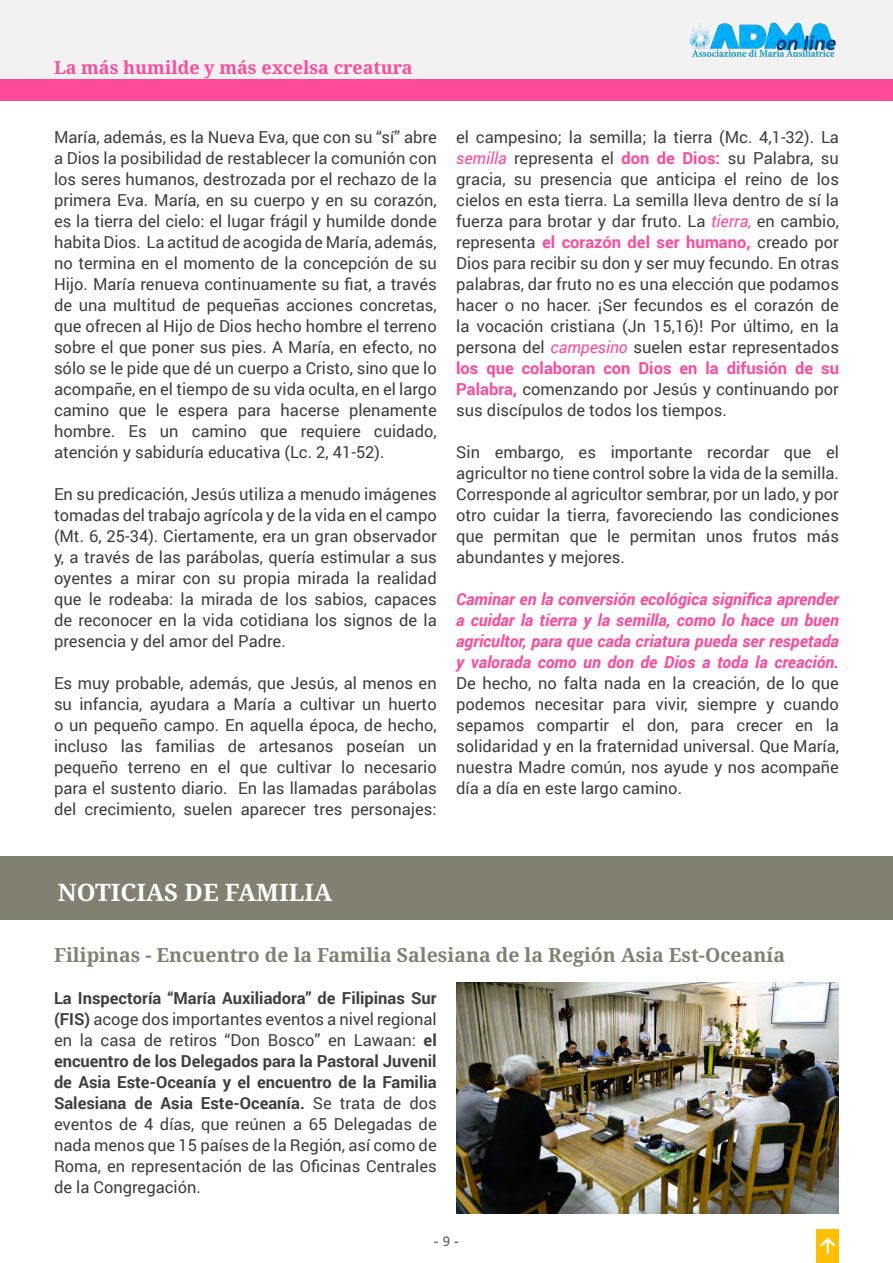
<style>
.page{position:relative;width:893px;height:1263px;background:#fff}
.page>*{position:absolute;margin:0;border:0;box-sizing:border-box;transform-origin:0 0}
.t1{font:700 24px "Noto Serif";color:#fff}
.t2{font:700 19.5px "Noto Serif";color:#828070}
.t3{font:700 18px "Noto Serif";color:#ff4a99}
.t4{font:16.5px/21px "Roboto";color:#3e3e3f;text-align:justify}
.t5{font:700 13.5px "Segoe UI";color:#6d6e70}
.s1{font-style:italic;color:#ff4a99}
.s2{font-weight:700;color:#ff4a99}
.s3{font-weight:700;font-style:italic;color:#ff4a99}
.s4{font-weight:700}
.s5{font-weight:600}
</style>
<div class="page">
<div style="left:0;top:0;width:893px;height:80px;background:#f2f2f2"></div>
<img style="left:689px;top:22px;width:147px;height:35px">
<div style="left:816px;top:1229px;width:23px;height:34px;background:#ffc000"></div>
<svg style="left:820px;top:1237px;width:16px;height:17px"></svg>
<div style="left:0;top:80px;width:893px;height:20px;background:#ff4a99"></div>
<div style="left:0;top:856px;width:893px;height:64px;background:#828070"></div>
<img style="left:456px;top:983px;width:383px;height:231px">
<p class="t3" style="left:54px;top:54px;width:360px">La más humilde y más excelsa creatura</p>
<p class="t4" style="left:54px;top:126px;width:384px">María, además, es la Nueva Eva, que con su “sí” abre a Dios la posibilidad de restablecer la comunión con los seres humanos, destrozada por el rechazo de la primera Eva. María, en su cuerpo y en su corazón, es la tierra del cielo: el lugar frágil y humilde donde habita Dios. La actitud de acogida de María, además, no termina en el momento de la concepción de su Hijo. María renueva continuamente su fiat, a través de una multitud de pequeñas acciones concretas, que ofrecen al Hijo de Dios hecho hombre el terreno sobre el que poner sus pies. A María, en efecto, no sólo se le pide que dé un cuerpo a Cristo, sino que lo acompañe, en el tiempo de su vida oculta, en el largo camino que le espera para hacerse plenamente hombre. Es un camino que requiere cuidado, atención y sabiduría educativa (Lc. 2, 41-52).</p>
<p class="t4" style="left:54px;top:483px;width:384px">En su predicación, Jesús utiliza a menudo imágenes tomadas del trabajo agrícola y de la vida en el campo (Mt. 6, 25-34). Ciertamente, era un gran observador y, a través de las parábolas, quería estimular a sus oyentes a mirar con su propia mirada la realidad que le rodeaba: la mirada de los sabios, capaces de reconocer en la vida cotidiana los signos de la presencia y del amor del Padre.</p>
<p class="t4" style="left:54px;top:672px;width:384px">Es muy probable, además, que Jesús, al menos en su infancia, ayudara a María a cultivar un huerto o un pequeño campo. En aquella época, de hecho, incluso las familias de artesanos poseían un pequeño terreno en el que cultivar lo necesario para el sustento diario. En las llamadas parábolas del crecimiento, suelen aparecer tres personajes:</p>
<p class="t4" style="left:456px;top:126px;width:384px">el campesino; la semilla; la tierra (Mc. 4,1-32). La <span class="s1">semilla</span> representa el <span class="s2">don de Dios:</span> su Palabra, su gracia, su presencia que anticipa el reino de los cielos en esta tierra. La semilla lleva dentro de sí la fuerza para brotar y dar fruto. La <span class="s1">tierra,</span> en cambio, representa <span class="s2">el corazón del ser humano,</span> creado por Dios para recibir su don y ser muy fecundo. En otras palabras, dar fruto no es una elección que podamos hacer o no hacer. ¡Ser fecundos es el corazón de la vocación cristiana (Jn 15,16)! Por último, en la persona del <span class="s1">campesino</span> suelen estar representados <span class="s2">los que colaboran con Dios en la difusión de su Palabra,</span> comenzando por Jesús y continuando por sus discípulos de todos los tiempos.</p>
<p class="t4" style="left:456px;top:441px;width:384px">Sin embargo, es importante recordar que el agricultor no tiene control sobre la vida de la semilla.<br>Corresponde al agricultor sembrar, por un lado, y por otro cuidar la tierra, favoreciendo las condiciones que permitan que le permitan unos frutos más abundantes y mejores.</p>
<p class="t4" style="left:456px;top:588px;width:384px"><span class="s3">Caminar en la conversión ecológica significa aprender a cuidar la tierra y la semilla, como lo hace un buen agricultor, para que cada criatura pueda ser respetada y valorada como un don de Dios a toda la creación.<br></span>De hecho, no falta nada en la creación, de lo que podemos necesitar para vivir, siempre y cuando sepamos compartir el don, para crecer en la solidaridad y en la fraternidad universal. Que María, nuestra Madre común, nos ayude y nos acompañe día a día en este largo camino.</p>
<p class="t1" style="left:58px;top:875px;width:276px">NOTICIAS DE FAMILIA</p>
<p class="t2" style="left:54px;top:941px;width:732px">Filipinas - Encuentro de la Familia Salesiana de la Región Asia Est-Oceanía</p>
<p class="t4" style="left:54px;top:987px;width:384px"><span class="s4">La Inspectoría “María Auxiliadora” de Filipinas Sur (FIS)</span> acoge dos importantes eventos a nivel regional en la casa de retiros “Don Bosco” en Lawaan: <span class="s4">el encuentro de los Delegados para la Pastoral Juvenil de Asia Este-Oceanía y el encuentro de la Familia Salesiana de Asia Este-Oceanía.</span> Se trata de dos eventos de 4 días, que reúnen a 65 Delegadas de nada menos que 15 países de la Región, así como de Roma, en representación de las Oficinas Centrales de la Congregación.</p>
<p class="t5" style="left:434px;top:1229px;width:27px">- <span class="s5">9</span> -</p>
</div>
